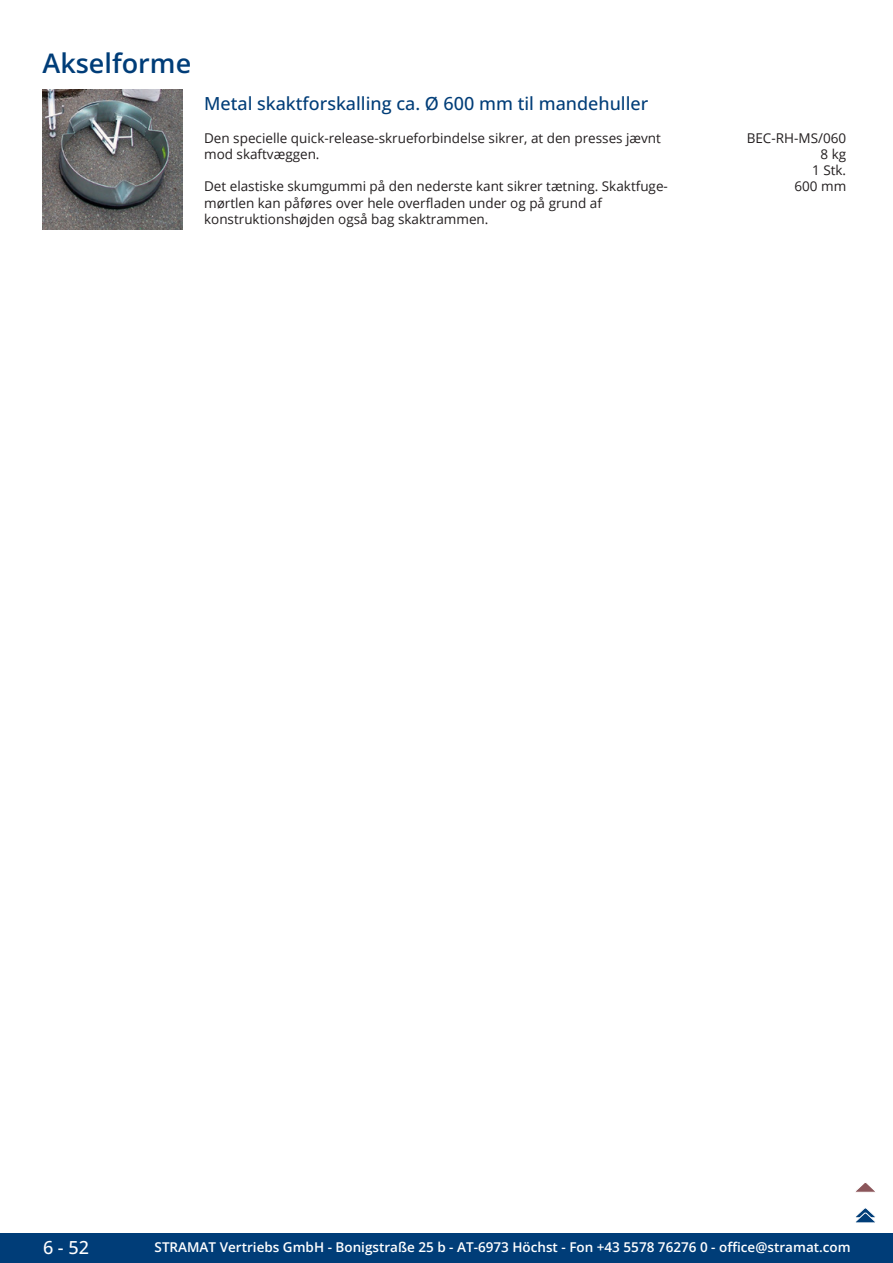
<style>
.page{position:relative;width:893px;height:1263px;background:#fff}
.page>*{position:absolute;margin:0;border:0;box-sizing:border-box;transform-origin:0 0}
.GruppeName{font:600 27px "Open Sans";color:#003d78}
.ArtikelName{font:500 18px "Open Sans";color:#003d78}
.t1{font:500 18px "Open Sans";color:#fff}
.Beschreibung{font:13.5px/16.2px "Open Sans";color:#231f20}
.t2{font:600 13.5px "Open Sans";color:#fff}
.ArtikelNummer{font:13.5px "Open Sans";color:#231f20}
</style>
<div class="page">
<div style="left:0;top:1233px;width:893px;height:30px;background:#003d78"></div>
<img style="left:43px;top:89px;width:140px;height:141px">
<svg style="left:856px;top:1183px;width:19px;height:9px"></svg>
<svg style="left:855px;top:1208px;width:21px;height:15px"></svg>
<p class="GruppeName" style="left:43px;top:44px;width:150px">Akselforme</p>
<p class="ArtikelName" style="left:204px;top:91px;width:446px">Metal skaktforskalling ca. Ø 600 mm til mandehuller</p>
<p class="Beschreibung" style="left:204px;top:129px;width:458px">Den specielle quick-release-skrueforbindelse sikrer, at den presses jævnt mod skaftvæggen.</p>
<p class="Beschreibung" style="left:204px;top:178px;width:464px">Det elastiske skumgummi på den nederste kant sikrer tætning. Skaktfuge&shy;mørtlen kan påføres over hele overfladen under og på grund af konstruktionshøjden også bag skaktrammen.</p>
<p class="ArtikelNummer" style="left:747px;top:128px;width:101px">BEC-RH-MS/060</p>
<p class="ArtikelNummer" style="left:820px;top:145px;width:27px">8 kg</p>
<p class="ArtikelNummer" style="left:812px;top:161px;width:36px">1 Stk.</p>
<p class="ArtikelNummer" style="left:794px;top:177px;width:53px">600 mm</p>
<h2 class="t1" style="left:43px;top:1234px;width:48px">6 - 52</h2>
<p class="t2" style="left:155px;top:1238px;width:698px">STRAMAT Vertriebs GmbH - Bonigstraße 25 b - AT-6973 Höchst - Fon +43 5578 76276 0 - office@stramat.com</p>
</div>
